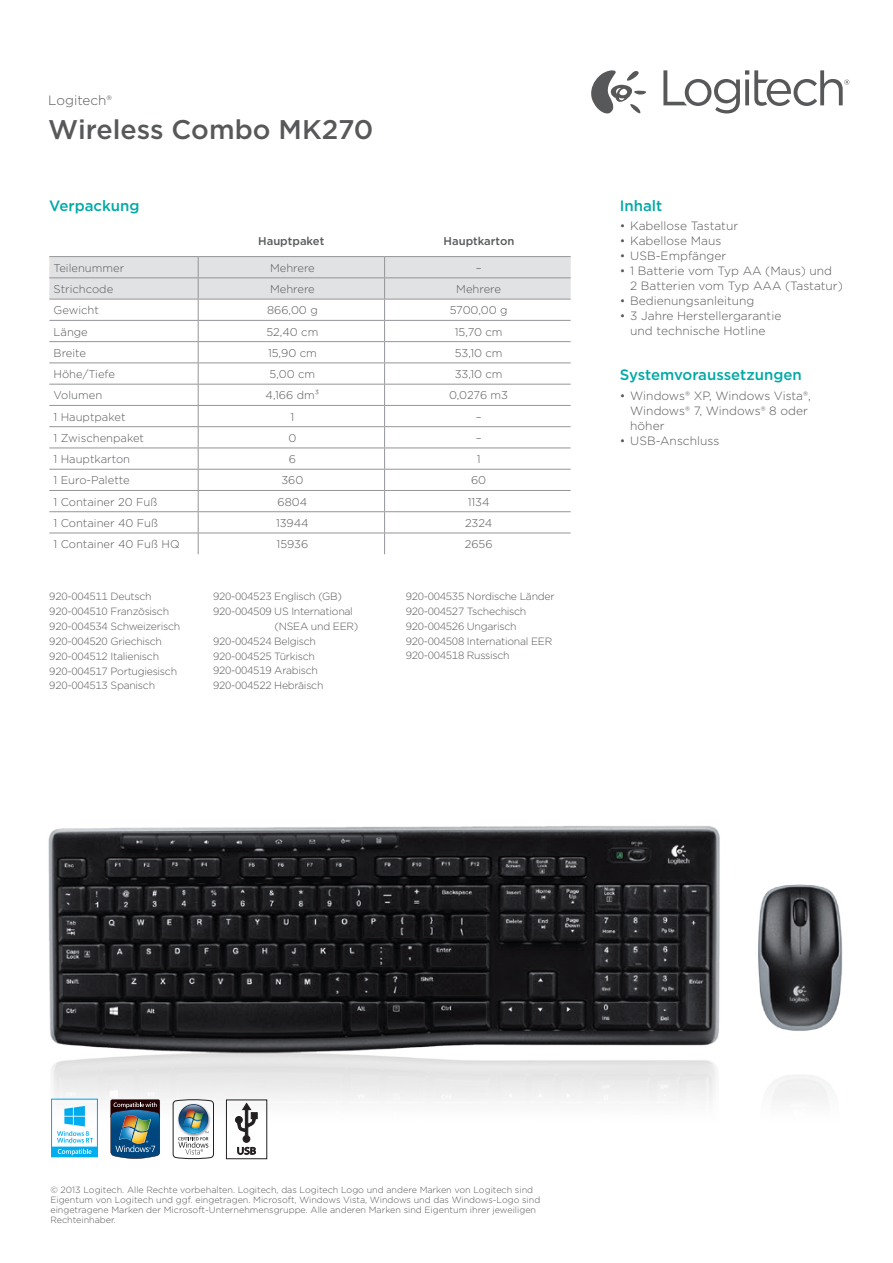
<style>
.page{position:relative;width:893px;height:1263px;background:#fff}
.page>*{position:absolute;margin:0;border:0;box-sizing:border-box;transform-origin:0 0}
.t1{font:500 27px "Gotham";color:#57585a}
.t2{font:500 15px "Gotham";color:#00a9a7}
.t3{font:300 13.5px "Gotham";color:#57585a}
.t4{font:300 12px/15px "Gotham";color:#57585a}
.t5{font:300 11.25px "Gotham";color:#57585a}
.t6{font:500 11.25px "Gotham";color:#57585a}
.t7{font:300 10.5px/15px "Gotham";letter-spacing:-.025em;color:#57585a}
.t8{font:300 9px/10.1px "Gotham";color:#57585a}
</style>
<div class="page">
<img style="left:48px;top:70px;width:802px;height:1090px">
<hr style="left:49px;top:256px;width:149px;height:1px;background:#939598">
<hr style="left:198px;top:256px;width:187px;height:1px;background:#939598">
<hr style="left:385px;top:256px;width:186px;height:1px;background:#939598">
<svg style="left:49px;top:257px;width:522px;height:297px"></svg>
<p class="t3" style="left:48px;top:92px;width:65px">Logitech®</p>
<h1 class="t1" style="left:48px;top:112px;width:327px">Wireless Combo MK270</h1>
<h2 class="t2" style="left:49px;top:195px;width:92px">Verpackung</h2>
<h2 class="t2" style="left:620px;top:195px;width:44px">Inhalt</h2>
<p class="t4" style="left:620px;top:218px;width:120px">• Kabellose Tastatur</p>
<p class="t4" style="left:620px;top:233px;width:103px">• Kabellose Maus</p>
<p class="t4" style="left:620px;top:248px;width:108px">• USB-Empfänger</p>
<p class="t4" style="left:630px;top:263px;width:214px;text-indent:-10px">• 1 Batterie vom Typ AA (Maus) und<br>2 Batterien vom Typ AAA (Tastatur)</p>
<p class="t4" style="left:620px;top:293px;width:136px">• Bedienungsanleitung</p>
<p class="t4" style="left:620px;top:308px;width:163px;text-align:center">• 3 Jahre Herstellergarantie und technische Hotline</p>
<h2 class="t2" style="left:620px;top:365px;width:184px">Systemvoraussetzungen</h2>
<p class="t4" style="left:630px;top:388px;width:182px;text-indent:-10px">• Windows® XP, Windows Vista®,<br>Windows® 7, Windows® 8 oder höher</p>
<p class="t4" style="left:620px;top:433px;width:101px">• USB-Anschluss</p>
<p class="t6" style="left:258px;top:234px;width:68px">Hauptpaket</p>
<p class="t6" style="left:444px;top:234px;width:72px">Hauptkarton</p>
<p class="t5" style="left:54px;top:261px;width:72px">Teilenummer</p>
<p class="t5" style="left:270px;top:261px;width:46px">Mehrere</p>
<p class="t5" style="left:476px;top:261px;width:7px">–</p>
<p class="t5" style="left:54px;top:282px;width:61px">Strichcode</p>
<p class="t5" style="left:270px;top:282px;width:46px">Mehrere</p>
<p class="t5" style="left:456px;top:282px;width:46px">Mehrere</p>
<p class="t5" style="left:54px;top:303px;width:47px">Gewicht</p>
<p class="t5" style="left:267px;top:303px;width:52px">866,00 g</p>
<p class="t5" style="left:450px;top:303px;width:59px">5700,00 g</p>
<p class="t5" style="left:54px;top:324px;width:36px">Länge</p>
<p class="t5" style="left:266px;top:324px;width:53px">52,40 cm</p>
<p class="t5" style="left:455px;top:324px;width:49px">15,70 cm</p>
<p class="t5" style="left:54px;top:346px;width:34px">Breite</p>
<p class="t5" style="left:268px;top:346px;width:50px">15,90 cm</p>
<p class="t5" style="left:455px;top:346px;width:49px">53,10 cm</p>
<p class="t5" style="left:54px;top:367px;width:63px">Höhe/Tiefe</p>
<p class="t5" style="left:270px;top:367px;width:47px">5,00 cm</p>
<p class="t5" style="left:455px;top:367px;width:50px">33,10 cm</p>
<p class="t5" style="left:54px;top:388px;width:50px">Volumen</p>
<p class="t5" style="left:266px;top:388px;width:55px">4,166 dm³</p>
<p class="t5" style="left:449px;top:388px;width:61px">0,0276 m3</p>
<p class="t5" style="left:54px;top:409px;width:73px">1 Hauptpaket</p>
<p class="t5" style="left:291px;top:409px;width:5px">1</p>
<p class="t5" style="left:476px;top:409px;width:7px">–</p>
<p class="t5" style="left:54px;top:431px;width:92px">1 Zwischenpaket</p>
<p class="t5" style="left:288px;top:431px;width:9px">0</p>
<p class="t5" style="left:476px;top:431px;width:7px">–</p>
<p class="t5" style="left:54px;top:452px;width:78px">1 Hauptkarton</p>
<p class="t5" style="left:289px;top:452px;width:9px">6</p>
<p class="t5" style="left:477px;top:452px;width:5px">1</p>
<p class="t5" style="left:54px;top:473px;width:78px">1 Euro-Palette</p>
<p class="t5" style="left:281px;top:473px;width:24px">360</p>
<p class="t5" style="left:471px;top:473px;width:17px">60</p>
<p class="t5" style="left:54px;top:494px;width:105px">1 Container 20 Fuß</p>
<p class="t5" style="left:278px;top:494px;width:31px">6804</p>
<p class="t5" style="left:468px;top:494px;width:23px">1134</p>
<p class="t5" style="left:54px;top:516px;width:106px">1 Container 40 Fuß</p>
<p class="t5" style="left:276px;top:516px;width:34px">13944</p>
<p class="t5" style="left:465px;top:516px;width:29px">2324</p>
<p class="t5" style="left:54px;top:537px;width:128px">1 Container 40 Fuß HQ</p>
<p class="t5" style="left:277px;top:537px;width:33px">15936</p>
<p class="t5" style="left:465px;top:537px;width:29px">2656</p>
<p class="t7" style="left:49px;top:588px;width:132px">920-004511 Deutsch<br>920-004510 Französisch<br>920-004534 Schweizerisch<br>920-004520 Griechisch<br>920-004512 Italienisch<br>920-004517 Portugiesisch<br>920-004513 Spanisch</p>
<p class="t7" style="left:213px;top:588px;width:131px">920-004523 Englisch (GB)</p>
<p class="t7" style="left:213px;top:603px;width:141px">920-004509 US International</p>
<p class="t7" style="left:275px;top:618px;width:85px">(NSEA und EER)</p>
<p class="t7" style="left:213px;top:633px;width:104px">920-004524 Belgisch</p>
<p class="t7" style="left:213px;top:648px;width:103px">920-004525 Türkisch</p>
<p class="t7" style="left:213px;top:663px;width:106px">920-004519 Arabisch</p>
<p class="t7" style="left:213px;top:678px;width:112px">920-004522 Hebräisch</p>
<p class="t7" style="left:406px;top:588px;width:150px">920-004535 Nordische Länder<br>920-004527 Tschechisch<br>920-004526 Ungarisch<br>920-004508 International EER<br>920-004518 Russisch</p>
<p class="t8" style="left:50px;top:1185px;width:491px">© 2013 Logitech. Alle Rechte vorbehalten. Logitech, das Logitech Logo und andere Marken von Logitech sind Eigentum von Logitech und ggf. eingetragen. Microsoft, Windows Vista, Windows und das Windows-Logo sind eingetragene Marken der Microsoft-Unternehmensgruppe. Alle anderen Marken sind Eigentum ihrer jeweiligen Rechteinhaber.</p>
</div>
